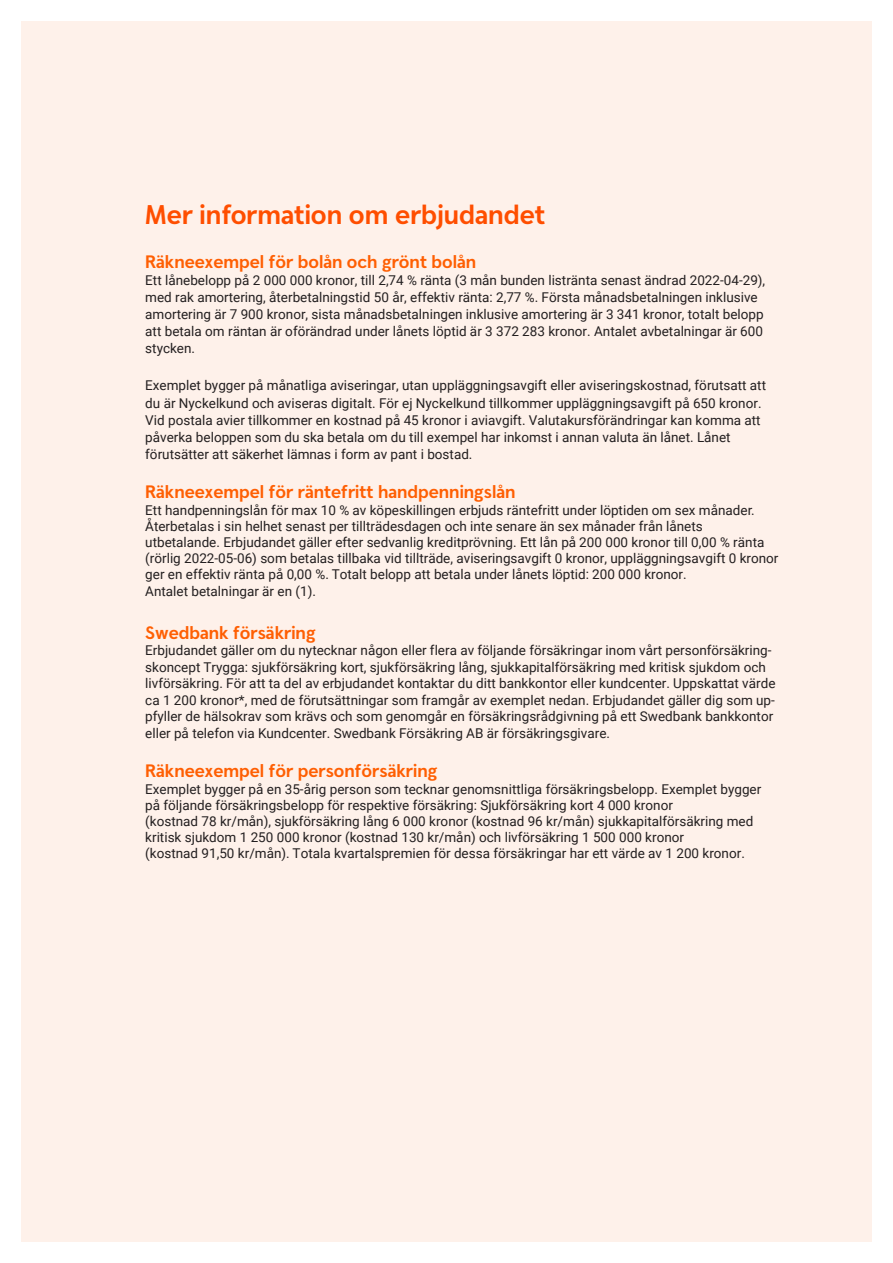
<style>
.page{position:relative;width:893px;height:1263px;background:#fff}
.page>*{position:absolute;margin:0;border:0;box-sizing:border-box;transform-origin:0 0}
.t1{font:700 27px "Swedbank Headline";color:#ff4e00}
.t2{font:700 18px "Swedbank Headline";color:#ff5f03}
.t3{font:13.5px/16.2px "Roboto";color:#231f20}
</style>
<div class="page">
<div style="left:21px;top:21px;width:851px;height:1221px;background:#fef1ea"></div>
<p class="t1" style="left:145px;top:199px;width:402px">Mer information om erbjudandet</p>
<p class="t2" style="left:145px;top:251px;width:332px">Räkneexempel för bolån och grönt bolån</p>
<p class="t3" style="left:145px;top:271px;width:621px;line-height:17.1px">Ett lånebelopp på 2 000 000 kronor, till 2,74 % ränta (3 mån bunden listränta senast ändrad 2022-04-29), med rak amortering, återbetalningstid 50 år, effektiv ränta: 2,77 %. Första månadsbetalningen inklusive amortering är 7 900 kronor, sista månadsbetalningen inklusive amortering är 3 341 kronor, totalt belopp att betala om räntan är oförändrad under lånets löptid är 3 372 283 kronor. Antalet avbetalningar är 600 stycken.</p>
<p class="t3" style="left:145px;top:377px;width:622px;line-height:17.1px">Exemplet bygger på månatliga aviseringar, utan uppläggningsavgift eller aviseringskostnad, förutsatt att du är Nyckelkund och aviseras digitalt. För ej Nyckelkund tillkommer uppläggningsavgift på 650 kronor.<br>Vid postala avier tillkommer en kostnad på 45 kronor i aviavgift. Valutakursförändringar kan komma att påverka beloppen som du ska betala om du till exempel har inkomst i annan valuta än lånet. Lånet förutsätter att säkerhet lämnas i form av pant i bostad.</p>
<p class="t2" style="left:145px;top:481px;width:372px">Räkneexempel för räntefritt handpenningslån</p>
<p class="t3" style="left:145px;top:501px;width:635px">Ett handpenningslån för max 10 % av köpeskillingen erbjuds räntefritt under löptiden om sex månader.<br>Återbetalas i sin helhet senast per tillträdesdagen och inte senare än sex månader från lånets utbetalande. Erbjudandet gäller efter sedvanlig kreditprövning. Ett lån på 200 000 kronor till 0,00 % ränta (rörlig 2022-05-06) som betalas tillbaka vid tillträde, aviseringsavgift 0 kronor, uppläggningsavgift 0 kronor ger en effektiv ränta på 0,00 %. Totalt belopp att betala under lånets löptid: 200 000 kronor.<br>Antalet betalningar är en (1).</p>
<p class="t2" style="left:145px;top:622px;width:172px">Swedbank försäkring</p>
<p class="t3" style="left:145px;top:641px;width:632px">Erbjudandet gäller om du nytecknar någon eller flera av följande försäkringar inom vårt personförsäkring&shy;skoncept Trygga: sjukförsäkring kort, sjukförsäkring lång, sjukkapitalförsäkring med kritisk sjukdom och livförsäkring. För att ta del av erbjudandet kontaktar du ditt bankkontor eller kundcenter. Uppskattat värde ca 1 200 kronor*, med de förutsättningar som framgår av exemplet nedan. Erbjudandet gäller dig som up&shy;pfyller de hälsokrav som krävs och som genomgår en försäkringsrådgivning på ett Swedbank bankkontor eller på telefon via Kundcenter. Swedbank Försäkring AB är försäkringsgivare.</p>
<p class="t2" style="left:145px;top:760px;width:294px">Räkneexempel för personförsäkring</p>
<p class="t3" style="left:145px;top:780px;width:617px">Exemplet bygger på en 35-årig person som tecknar genomsnittliga försäkringsbelopp. Exemplet bygger på följande försäkringsbelopp för respektive försäkring: Sjukförsäkring kort 4 000 kronor<br>(kostnad 78 kr/mån), sjukförsäkring lång 6 000 kronor (kostnad 96 kr/mån) sjukkapitalförsäkring med kritisk sjukdom 1 250 000 kronor (kostnad 130 kr/mån) och livförsäkring 1 500 000 kronor<br>(kostnad 91,50 kr/mån). Totala kvartalspremien för dessa försäkringar har ett värde av 1 200 kronor.</p>
</div>
